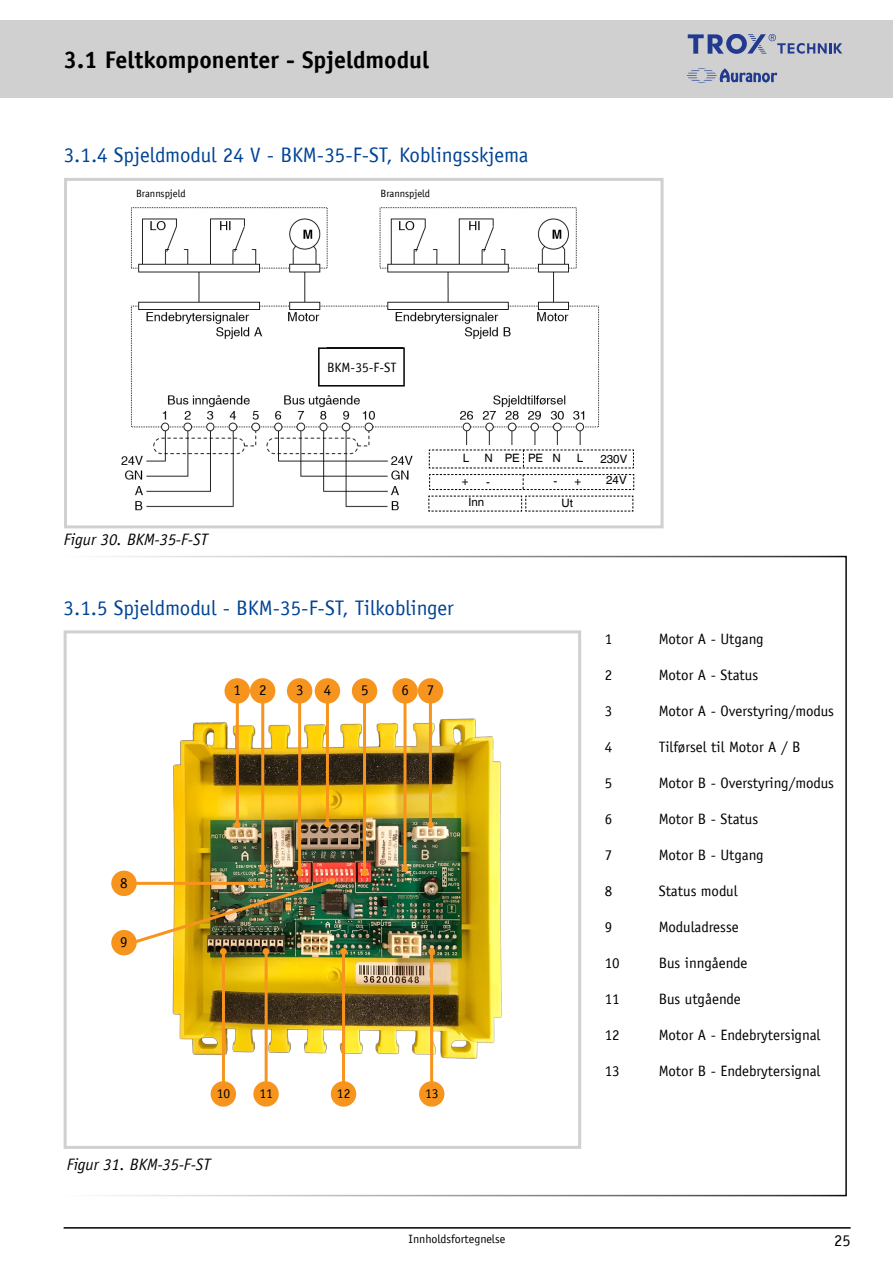
<style>
.page{position:relative;width:893px;height:1263px;background:#fff}
.page>*{position:absolute;margin:0;border:0;box-sizing:border-box;transform-origin:0 0}
.t1{font:700 24px "TROX Officina Sans";color:#000}
.t2{font:21px "TROX Officina Sans";color:#004395}
.t3{font:italic 16.5px "TROX Officina Sans";color:#000}
.t4{font:16.5px "TROX Officina Sans";color:#000}
.t5{font:15px "TROX Officina Sans";color:#000}
.t6{font:13.5px "TROX Officina Sans";color:#000}
.t7{font:12px "TROX Officina Sans";color:#000}
.t8{font:11.55px "TROX Helvetica";color:#000}
.t9{font:10.5px "TROX Officina Sans";color:#000}
</style>
<div class="page">
<div style="left:0;top:20px;width:893px;height:77px;background:#d0d0d0"></div>
<svg style="left:688px;top:34px;width:154px;height:20px"></svg>
<svg style="left:687px;top:68px;width:90px;height:15px"></svg>
<hr style="left:64px;top:1227px;width:787px;height:1px;background:#000">
<img style="left:121px;top:207px;width:479px;height:304px">
<div style="left:64px;top:178px;width:600px;height:350px;border:3px solid #d0d0d0"></div>
<img style="left:172px;top:714px;width:330px;height:347px">
<div style="left:113px;top:872px;width:22px;height:22px;background:#f7941e;border-radius:50%"></div>
<div style="left:111px;top:871px;width:26px;height:25px;border:3px solid #f7941e;border-radius:50%"></div>
<hr style="left:236px;top:699px;width:3px;height:126px;background:#f7941e">
<div style="left:234px;top:821px;width:7px;height:7px;border:3px solid #f7941e;border-radius:50%"></div>
<div style="left:226px;top:680px;width:22px;height:22px;background:#f7941e;border-radius:50%"></div>
<div style="left:225px;top:678px;width:25px;height:26px;border:3px solid #f7941e;border-radius:50%"></div>
<div style="left:113px;top:931px;width:22px;height:23px;background:#f7941e;border-radius:50%"></div>
<div style="left:111px;top:930px;width:26px;height:25px;border:3px solid #f7941e;border-radius:50%"></div>
<hr style="left:261px;top:699px;width:3px;height:169px;background:#f7941e">
<div style="left:259px;top:865px;width:7px;height:7px;border:3px solid #f7941e;border-radius:50%"></div>
<div style="left:251px;top:680px;width:23px;height:22px;background:#f7941e;border-radius:50%"></div>
<div style="left:250px;top:678px;width:25px;height:26px;border:3px solid #f7941e;border-radius:50%"></div>
<hr style="left:298px;top:699px;width:3px;height:174px;background:#f7941e">
<div style="left:288px;top:680px;width:23px;height:22px;background:#f7941e;border-radius:50%"></div>
<div style="left:287px;top:678px;width:25px;height:26px;border:3px solid #f7941e;border-radius:50%"></div>
<hr style="left:326px;top:699px;width:3px;height:125px;background:#f7941e">
<div style="left:324px;top:821px;width:7px;height:6px;border:3px solid #f7941e;border-radius:50%"></div>
<div style="left:316px;top:680px;width:23px;height:22px;background:#f7941e;border-radius:50%"></div>
<div style="left:315px;top:678px;width:25px;height:26px;border:3px solid #f7941e;border-radius:50%"></div>
<hr style="left:363px;top:699px;width:3px;height:172px;background:#f7941e">
<div style="left:361px;top:869px;width:7px;height:7px;border:3px solid #f7941e;border-radius:50%"></div>
<div style="left:353px;top:680px;width:23px;height:22px;background:#f7941e;border-radius:50%"></div>
<div style="left:352px;top:678px;width:25px;height:26px;border:3px solid #f7941e;border-radius:50%"></div>
<hr style="left:403px;top:699px;width:3px;height:169px;background:#f7941e">
<div style="left:402px;top:865px;width:6px;height:7px;border:3px solid #f7941e;border-radius:50%"></div>
<div style="left:394px;top:680px;width:22px;height:22px;background:#f7941e;border-radius:50%"></div>
<div style="left:392px;top:678px;width:26px;height:26px;border:3px solid #f7941e;border-radius:50%"></div>
<hr style="left:429px;top:699px;width:3px;height:126px;background:#f7941e">
<div style="left:427px;top:821px;width:7px;height:7px;border:3px solid #f7941e;border-radius:50%"></div>
<div style="left:419px;top:680px;width:23px;height:22px;background:#f7941e;border-radius:50%"></div>
<div style="left:418px;top:678px;width:25px;height:26px;border:3px solid #f7941e;border-radius:50%"></div>
<hr style="left:430px;top:951px;width:3px;height:133px;background:#f7941e">
<div style="left:428px;top:948px;width:7px;height:7px;border:3px solid #f7941e;border-radius:50%"></div>
<div style="left:420px;top:1083px;width:23px;height:22px;background:#f7941e;border-radius:50%"></div>
<div style="left:419px;top:1081px;width:25px;height:26px;border:3px solid #f7941e;border-radius:50%"></div>
<hr style="left:342px;top:951px;width:3px;height:133px;background:#f7941e">
<div style="left:340px;top:948px;width:7px;height:7px;border:3px solid #f7941e;border-radius:50%"></div>
<div style="left:332px;top:1083px;width:23px;height:22px;background:#f7941e;border-radius:50%"></div>
<div style="left:331px;top:1081px;width:25px;height:26px;border:3px solid #f7941e;border-radius:50%"></div>
<hr style="left:265px;top:951px;width:3px;height:133px;background:#f7941e">
<div style="left:263px;top:948px;width:6px;height:7px;border:3px solid #f7941e;border-radius:50%"></div>
<div style="left:255px;top:1083px;width:22px;height:22px;background:#f7941e;border-radius:50%"></div>
<div style="left:253px;top:1081px;width:26px;height:26px;border:3px solid #f7941e;border-radius:50%"></div>
<hr style="left:222px;top:951px;width:3px;height:133px;background:#f7941e">
<img style="left:126px;top:866px;width:209px;height:87px">
<div style="left:220px;top:948px;width:7px;height:7px;border:3px solid #f7941e;border-radius:50%"></div>
<div style="left:212px;top:1083px;width:23px;height:22px;background:#f7941e;border-radius:50%"></div>
<div style="left:211px;top:1081px;width:25px;height:26px;border:3px solid #f7941e;border-radius:50%"></div>
<div style="left:64px;top:630px;width:517px;height:519px;border:3px solid #d0d0d0"></div>
<div style="left:433px;top:965px;width:13px;height:14px;background:#ebd0af"></div>
<div style="left:319px;top:348px;width:85px;height:38px;background:#fff"></div>
<div style="left:318px;top:347px;width:87px;height:40px;border:2px solid #000"></div>
<div style="left:429px;top:445px;width:225px;height:58px;background:#fff"></div>
<svg style="left:428px;top:449px;width:206px;height:63px"></svg>
<h1 class="t1" style="left:64px;top:45px;width:367px">3.1 Feltkomponenter - Spjeldmodul</h1>
<h2 class="t2" style="left:64px;top:142px;width:466px">3.1.4 Spjeldmodul 24 V - BKM-35-F-ST, Koblingsskjema</h2>
<p class="t9" style="left:136px;top:188px;width:51px">Brannspjeld</p>
<p class="t9" style="left:381px;top:188px;width:51px">Brannspjeld</p>
<p class="t6" style="left:327px;top:359px;width:71px">BKM-35-F-ST</p>
<p class="t3" style="left:64px;top:529px;width:145px">Figur 30. BKM-35-F-ST</p>
<p class="t8" style="left:463px;top:451px;width:8px">L</p>
<p class="t8" style="left:484px;top:451px;width:78px">N PEPEN</p>
<p class="t8" style="left:577px;top:451px;width:8px">L</p>
<p class="t8" style="left:600px;top:452px;width:28px">230V</p>
<p class="t8" style="left:462px;top:474px;width:8px">+</p>
<p class="t8" style="left:486px;top:475px;width:5px">-</p>
<p class="t8" style="left:554px;top:474px;width:29px">- +</p>
<p class="t8" style="left:606px;top:473px;width:22px">24V</p>
<p class="t8" style="left:468px;top:495px;width:17px">Inn</p>
<p class="t8" style="left:561px;top:496px;width:13px">Ut</p>
<h2 class="t2" style="left:64px;top:596px;width:392px">3.1.5 Spjeldmodul - BKM-35-F-ST, Tilkoblinger</h2>
<p class="t5" style="left:120px;top:874px;width:9px">8</p>
<p class="t5" style="left:120px;top:933px;width:9px">9</p>
<p class="t5" style="left:234px;top:681px;width:9px">1</p>
<p class="t5" style="left:259px;top:681px;width:9px">2</p>
<p class="t5" style="left:296px;top:681px;width:9px">3</p>
<p class="t5" style="left:324px;top:681px;width:9px">4</p>
<p class="t5" style="left:361px;top:681px;width:9px">5</p>
<p class="t5" style="left:401px;top:681px;width:34px">6 7</p>
<p class="t6" style="left:217px;top:1085px;width:15px">10</p>
<p class="t6" style="left:259px;top:1085px;width:15px">11</p>
<p class="t6" style="left:337px;top:1085px;width:15px">12</p>
<p class="t6" style="left:425px;top:1085px;width:15px">13</p>
<p class="t5" style="left:605px;top:630px;width:9px">1</p>
<p class="t5" style="left:659px;top:630px;width:107px">Motor A - Utgang</p>
<p class="t5" style="left:605px;top:666px;width:9px">2</p>
<p class="t5" style="left:659px;top:666px;width:101px">Motor A - Status</p>
<p class="t5" style="left:605px;top:702px;width:9px">3</p>
<p class="t5" style="left:659px;top:702px;width:177px">Motor A - Overstyring/modus</p>
<p class="t5" style="left:605px;top:738px;width:9px">4</p>
<p class="t5" style="left:659px;top:738px;width:143px">Tilførsel til Motor A / B</p>
<p class="t5" style="left:605px;top:774px;width:9px">5</p>
<p class="t5" style="left:659px;top:774px;width:177px">Motor B - Overstyring/modus</p>
<p class="t5" style="left:605px;top:810px;width:9px">6</p>
<p class="t5" style="left:659px;top:810px;width:101px">Motor B - Status</p>
<p class="t5" style="left:605px;top:846px;width:9px">7</p>
<p class="t5" style="left:659px;top:846px;width:107px">Motor B - Utgang</p>
<p class="t5" style="left:605px;top:882px;width:9px">8</p>
<p class="t5" style="left:659px;top:882px;width:80px">Status modul</p>
<p class="t5" style="left:605px;top:918px;width:9px">9</p>
<p class="t5" style="left:659px;top:918px;width:82px">Moduladresse</p>
<p class="t5" style="left:605px;top:954px;width:16px">10</p>
<p class="t5" style="left:659px;top:954px;width:90px">Bus inngående</p>
<p class="t5" style="left:605px;top:990px;width:16px">11</p>
<p class="t5" style="left:659px;top:990px;width:83px">Bus utgående</p>
<p class="t5" style="left:605px;top:1026px;width:16px">12</p>
<p class="t5" style="left:659px;top:1026px;width:163px">Motor A - Endebrytersignal</p>
<p class="t5" style="left:605px;top:1062px;width:16px">13</p>
<p class="t5" style="left:659px;top:1062px;width:163px">Motor B - Endebrytersignal</p>
<p class="t3" style="left:67px;top:1154px;width:145px">Figur 31. BKM-35-F-ST</p>
<p class="t7" style="left:409px;top:1232px;width:98px">Innholdsfortegnelse</p>
<p class="t4" style="left:834px;top:1230px;width:18px">25</p>
</div>
